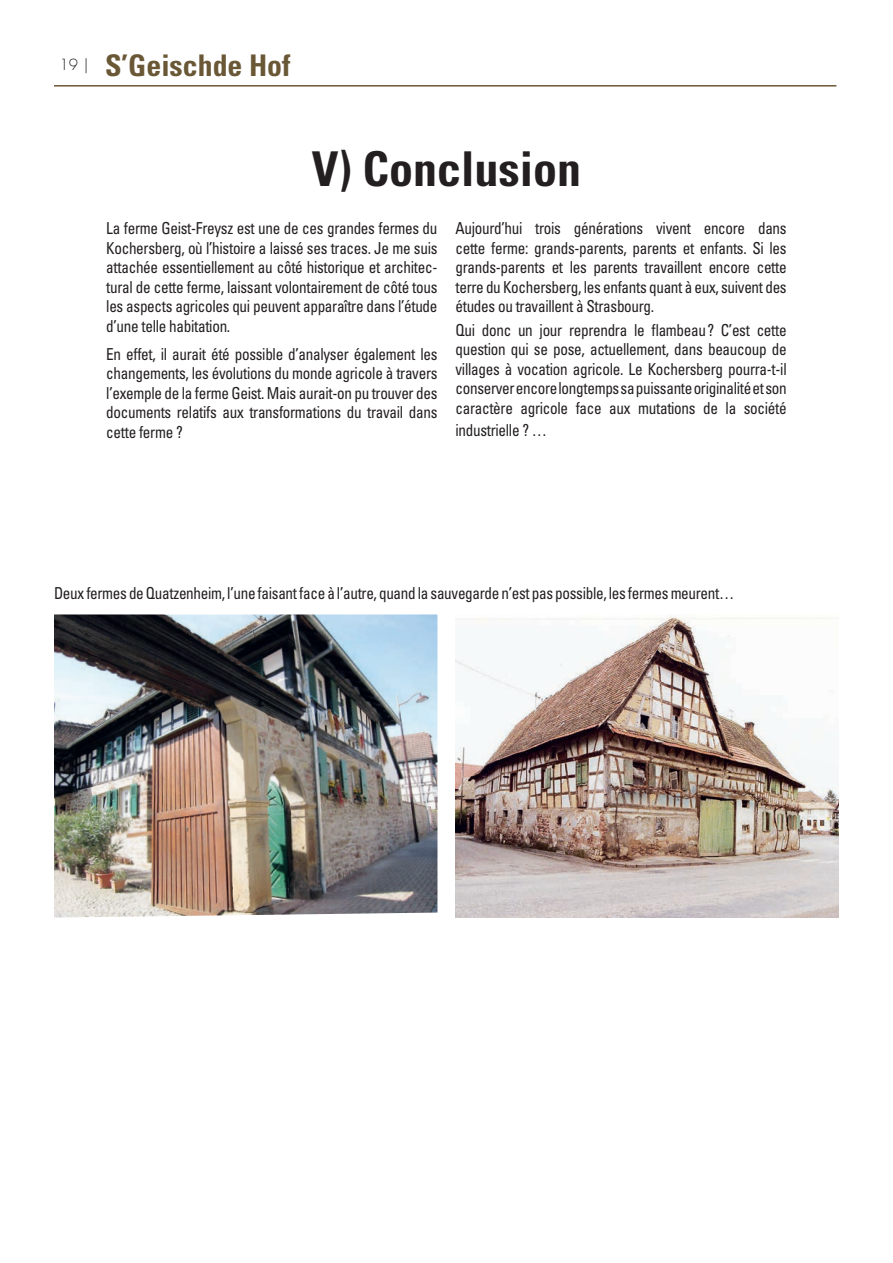
<style>
.page{position:relative;width:893px;height:1263px;background:#fff}
.page>*{position:absolute;margin:0;border:0;box-sizing:border-box;transform-origin:0 0}
.t1{font:700 condensed 48px "Univers LT Std";color:#231f20}
.t2{font:700 condensed 29.85px "Univers LT Std";color:#695736}
.t3{font:condensed 16.5px/19.5px "Univers LT Std";letter-spacing:-.02em;color:#231f20;text-align:justify;scale:.92 1}
.t4{font:300 15px "Futura Std";color:#231f20}
</style>
<div class="page">
<hr style="left:54px;top:85px;width:782px;height:2px;background:#695736">
<img style="left:455px;top:616px;width:384px;height:301px">
<img style="left:54px;top:614px;width:383px;height:303px">
<p class="t4" style="left:60px;top:56px;width:30px">19 |</p>
<h2 class="t2" style="left:105px;top:47px;width:187px">S’Geischde Hof</h2>
<h1 class="t1" style="left:312px;top:139px;width:271px">V) Conclusion</h1>
<p class="t3" style="left:106px;top:218px;width:361px">La ferme Geist-Freysz est une de ces grandes fermes du Kochersberg, où l’histoire a laissé ses traces. Je me suis attachée essentiellement au côté historique et architec&shy;tural de cette ferme, laissant volontairement de côté tous les aspects agricoles qui peuvent apparaître dans l’étude d’une telle habitation.</p>
<p class="t3" style="left:106px;top:344px;width:361px">En effet, il aurait été possible d’analyser également les changements, les évolutions du monde agricole à travers l’exemple de la ferme Geist. Mais aurait-on pu trouver des documents relatifs aux transformations du travail dans cette ferme ?</p>
<p class="t3" style="left:455px;top:218px;width:361px">Aujourd’hui trois générations vivent encore dans cette ferme: grands-parents, parents et enfants. Si les grands-parents et les parents travaillent encore cette terre du Kochersberg, les enfants quant à eux, suivent des études ou travaillent à Strasbourg.</p>
<p class="t3" style="left:455px;top:320px;width:362px">Qui donc un jour reprendra le flambeau? C’est cette question qui se pose, actuellement, dans beaucoup de villages à vocation agricole. Le Kochersberg pourra-t-il conserver encore longtemps sa puissante originalité et son caractère agricole face aux mutations de la société</p>
<p class="t3" style="left:455px;top:420px;width:101px">industrielle ? …</p>
<p class="t3" style="left:54px;top:583px;width:741px">Deux fermes de Quatzenheim, l’une faisant face à l’autre, quand la sauvegarde n’est pas possible, les fermes meurent…</p>
</div>
